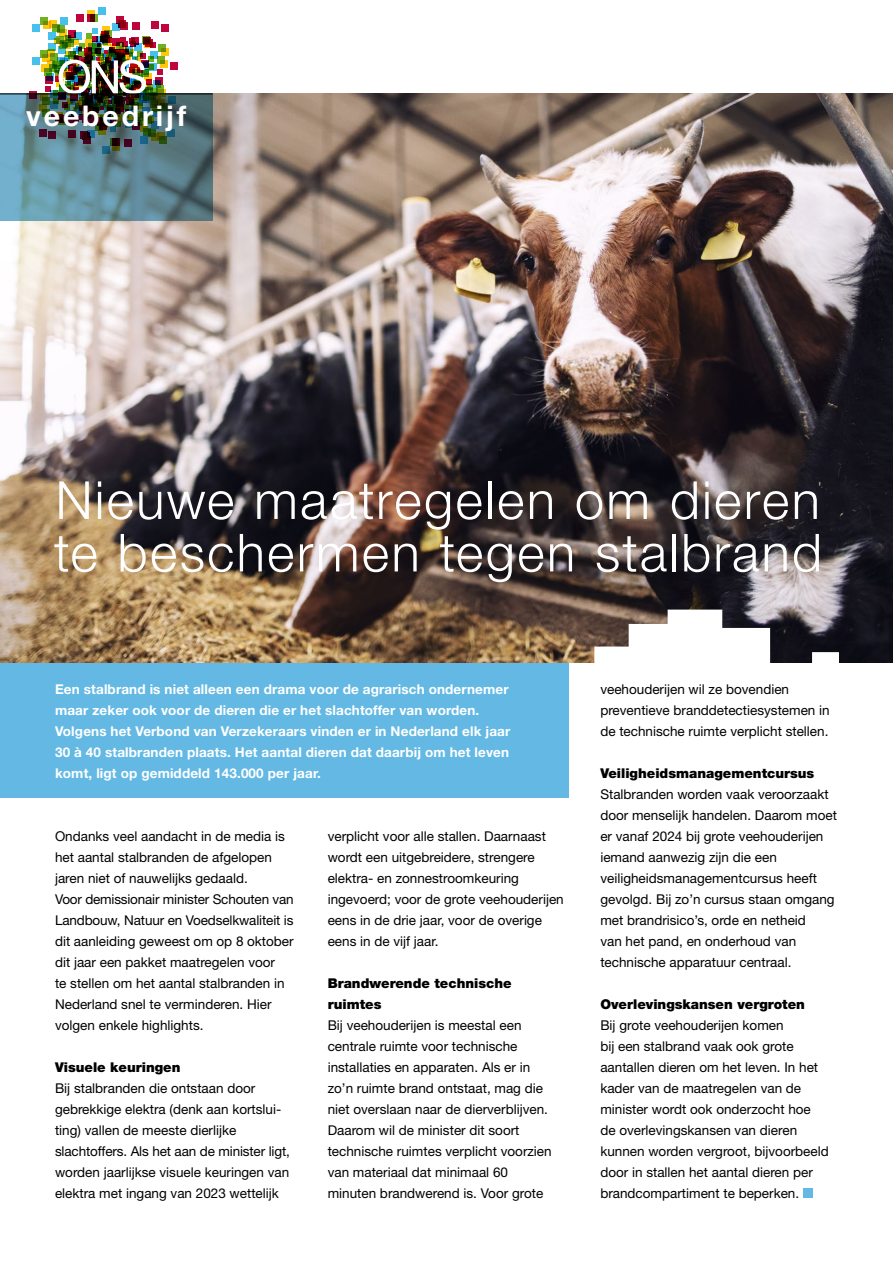
<style>
.page{position:relative;width:893px;height:1263px;background:#fff}
.page>*{position:absolute;margin:0;border:0;box-sizing:border-box;transform-origin:0 0}
.t1{font:300 52.5px/52.5px "Helvetica Neue LT Std";letter-spacing:.04em;color:#fff}
.t2{font:700 28.5px "Helvetica Neue LT Std";letter-spacing:.1em;color:#fff}
.t3{font:13.5px/21px "Helvetica Neue LT Std";color:#000}
.t4{font:700 13.5px/21px "Helvetica Neue LT Std";letter-spacing:.01em;color:#fff}
.t5{font:900 13.5px/21px "Helvetica Neue LT Std";color:#000}
</style>
<div class="page">
<div style="left:0;top:662px;width:568px;height:136px;background:#64b9e4"></div>
<img style="left:0;top:94px;width:893px;height:568px">
<div style="left:158px;top:44px;width:8px;height:8px;background:#6fb121"></div>
<div style="left:158px;top:56px;width:7px;height:7px;background:#6fb121"></div>
<div style="left:156px;top:85px;width:7px;height:7px;background:#6fb121"></div>
<div style="left:41px;top:17px;width:7px;height:7px;background:#6fb121"></div>
<svg style="left:59px;top:25px;width:5px;height:4px"></svg>
<div style="left:40px;top:50px;width:7px;height:8px;background:#6fb121"></div>
<div style="left:170px;top:62px;width:8px;height:8px;background:#be063d"></div>
<div style="left:120px;top:22px;width:8px;height:7px;background:#be063d"></div>
<div style="left:132px;top:22px;width:7px;height:8px;background:#be063d"></div>
<div style="left:161px;top:24px;width:7px;height:8px;background:#be063d"></div>
<div style="left:76px;top:14px;width:8px;height:8px;background:#be063d"></div>
<div style="left:88px;top:15px;width:7px;height:7px;background:#be063d"></div>
<div style="left:117px;top:16px;width:7px;height:8px;background:#be063d"></div>
<div style="left:33px;top:24px;width:7px;height:8px;background:#47c0eb"></div>
<div style="left:32px;top:57px;width:7px;height:8px;background:#47c0eb"></div>
<div style="left:102px;top:26px;width:8px;height:7px;background:#fdc90d"></div>
<svg style="left:87px;top:10px;width:8px;height:8px"></svg>
<div style="left:49px;top:20px;width:8px;height:7px;background:#fdc90d"></div>
<div style="left:40px;top:93px;width:7px;height:8px;background:#242502"></div>
<svg style="left:42px;top:64px;width:7px;height:8px"></svg>
<svg style="left:90px;top:14px;width:8px;height:8px"></svg>
<svg style="left:52px;top:24px;width:7px;height:5px"></svg>
<svg style="left:30px;top:91px;width:7px;height:3px"></svg>
<div style="left:151px;top:21px;width:8px;height:8px;background:#be063d"></div>
<div style="left:118px;top:20px;width:8px;height:8px;background:#8d000e"></div>
<svg style="left:113px;top:23px;width:7px;height:6px"></svg>
<div style="left:98px;top:7px;width:8px;height:8px;background:#47c0eb"></div>
<div style="left:60px;top:17px;width:7px;height:7px;background:#47c0eb"></div>
<svg style="left:162px;top:48px;width:6px;height:8px"></svg>
<svg style="left:162px;top:60px;width:6px;height:8px"></svg>
<svg style="left:162px;top:89px;width:4px;height:5px"></svg>
<svg style="left:43px;top:21px;width:8px;height:8px"></svg>
<svg style="left:42px;top:54px;width:3px;height:8px"></svg>
<svg style="left:45px;top:29px;width:117px;height:65px"></svg>
<svg style="left:0;top:95px;width:213px;height:126px;background:#557982"></svg>
<hr style="left:0;top:94px;width:213px;height:1px;background:#000">
<svg style="left:594px;top:610px;width:245px;height:53px"></svg>
<div style="left:803px;top:1188px;width:10px;height:10px;background:#64b9e4"></div>
<h2 class="t2" style="left:26px;top:98px;width:162px">veebedrijf</h2>
<h1 class="t1" style="left:54px;top:473px;width:769px">Nieuwe maatregelen om dieren te beschermen tegen stalbrand</h1>
<p class="t4" style="left:55px;top:678px;width:457px">Een stalbrand is niet alleen een drama voor de agrarisch ondernemer maar zeker ook voor de dieren die er het slachtoffer van worden.<br>Volgens het Verbond van Verzekeraars vinden er in Nederland elk jaar 30 à 40 stalbranden plaats. Het aantal dieren dat daarbij om het leven komt, ligt op gemiddeld 143.000 per jaar.</p>
<p class="t3" style="left:55px;top:825px;width:240px">Ondanks veel aandacht in de media is het aantal stalbranden de afgelopen jaren niet of nauwelijks gedaald.<br>Voor demissionair minister Schouten van Landbouw, Natuur en Voedselkwaliteit is dit aanleiding geweest om op 8 oktober dit jaar een pakket maatregelen voor<br>te stellen om het aantal stalbranden in Nederland snel te verminderen. Hier volgen enkele highlights.</p>
<p class="t5" style="left:55px;top:1056px;width:127px">Visuele keuringen</p>
<p class="t3" style="left:55px;top:1077px;width:236px">Bij stalbranden die ontstaan door gebrekkige elektra (denk aan kortslui&shy;ting) vallen de meeste dierlijke slachtoffers. Als het aan de minister ligt, worden jaarlijkse visuele keuringen van elektra met ingang van 2023 wettelijk</p>
<p class="t3" style="left:328px;top:825px;width:238px">verplicht voor alle stallen. Daarnaast wordt een uitgebreidere, strengere elektra- en zonnestroomkeuring ingevoerd; voor de grote veehouderijen eens in de drie jaar, voor de overige eens in de vijf jaar.</p>
<p class="t5" style="left:328px;top:972px;width:186px">Brandwerende technische ruimtes</p>
<p class="t3" style="left:328px;top:1014px;width:226px">Bij veehouderijen is meestal een centrale ruimte voor technische installaties en apparaten. Als er in zo’n ruimte brand ontstaat, mag die niet overslaan naar de dierverblijven.<br>Daarom wil de minister dit soort technische ruimtes verplicht voorzien van materiaal dat minimaal 60 minuten brandwerend is. Voor grote</p>
<p class="t3" style="left:600px;top:678px;width:231px">veehouderijen wil ze bovendien preventieve branddetectiesystemen in de technische ruimte verplicht stellen.</p>
<p class="t5" style="left:600px;top:762px;width:216px">Veiligheidsmanagementcursus</p>
<p class="t3" style="left:600px;top:783px;width:238px">Stalbranden worden vaak veroorzaakt door menselijk handelen. Daarom moet er vanaf 2024 bij grote veehouderijen iemand aanwezig zijn die een veiligheidsmanagementcursus heeft gevolgd. Bij zo’n cursus staan omgang met brandrisico’s, orde en netheid<br>van het pand, en onderhoud van technische apparatuur centraal.</p>
<p class="t5" style="left:600px;top:993px;width:206px">Overlevingskansen vergroten</p>
<p class="t3" style="left:600px;top:1014px;width:230px">Bij grote veehouderijen komen<br>bij een stalbrand vaak ook grote aantallen dieren om het leven. In het kader van de maatregelen van de minister wordt ook onderzocht hoe de overlevingskansen van dieren kunnen worden vergroot, bijvoorbeeld door in stallen het aantal dieren per brandcompartiment te beperken.</p>
</div>
